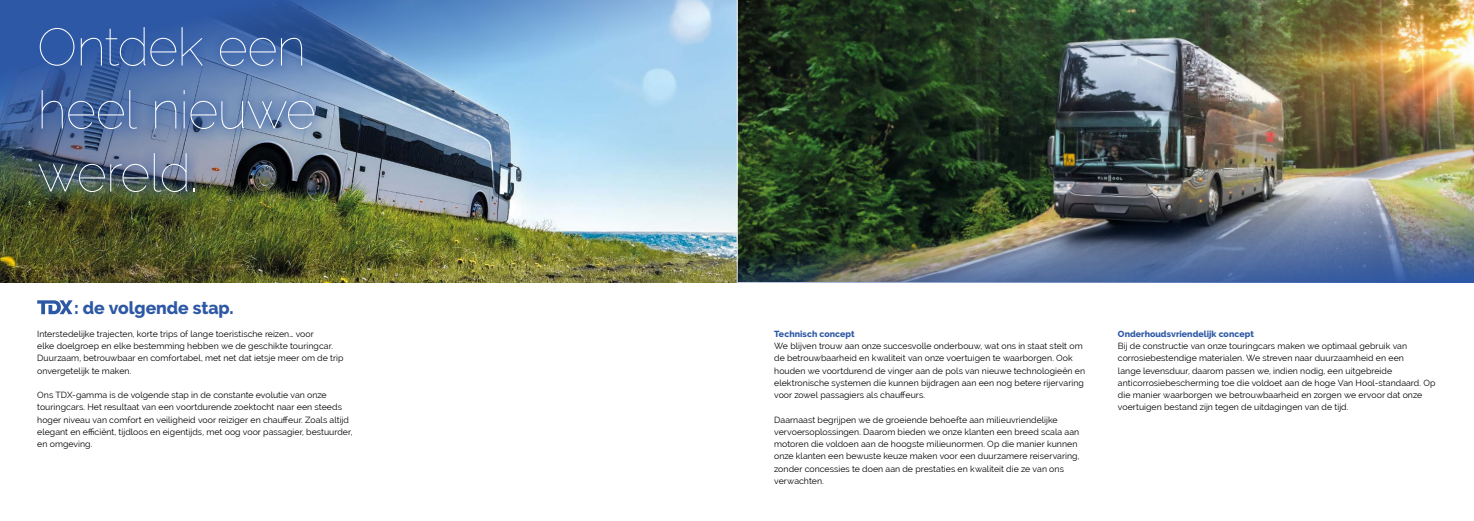
<style>
.page{position:relative;width:1474px;height:521px;background:#fff}
.page>*{position:absolute;margin:0;border:0;box-sizing:border-box;transform-origin:0 0}
.t1{font:100 52.5px/63px "Raleway";letter-spacing:-.025em;color:#fff}
.t2{font:800 17.5px "Raleway";letter-spacing:-.005em;color:#2d58a5}
.t3{font:8.75px/12.2px "Raleway";letter-spacing:.005em;color:#000}
.t4{font:800 8.75px "Raleway";letter-spacing:.005em;color:#2d58a5}
</style>
<div class="page">
<img style="left:0;top:205px;width:737px;height:77px">
<img style="left:737px;top:0;width:736px;height:283px">
<svg style="left:0;top:0;width:737px;height:205px;background:#85a9c9"></svg>
<img style="left:737px;top:169px;width:736px;height:113px">
<img style="left:26px;top:14px;width:301px;height:191px">
<svg style="left:37px;top:300px;width:36px;height:14px"></svg>
<h1 class="t1" style="left:37px;top:15px;width:280px">Ontdek een heel nieuwe wereld.</h1>
<h2 class="t2" style="left:74px;top:298px;width:161px">: de volgende stap.</h2>
<p class="t3" style="left:37px;top:328px;width:308px">Interstedelijke trajecten, korte trips of lange toeristische reizen… voor<br>elke doelgroep en elke bestemming hebben we de geschikte touringcar.<br>Duurzaam, betrouwbaar en comfortabel, met net dat ietsje meer om de trip onvergetelijk te maken.</p>
<p class="t3" style="left:37px;top:389px;width:317px">Ons TDX-gamma is de volgende stap in de constante evolutie van onze touringcars. Het resultaat van een voortdurende zoektocht naar een steeds hoger niveau van comfort en veiligheid voor reiziger en chauffeur. Zoals altijd elegant en efficiënt, tijdloos en eigentijds, met oog voor passagier, bestuurder, en omgeving.</p>
<p class="t4" style="left:774px;top:329px;width:82px">Technisch concept</p>
<p class="t3" style="left:774px;top:340px;width:312px">We blijven trouw aan onze succesvolle onderbouw, wat ons in staat stelt om de betrouwbaarheid en kwaliteit van onze voertuigen te waarborgen. Ook houden we voortdurend de vinger aan de pols van nieuwe technologieën en elektronische systemen die kunnen bijdragen aan een nog betere rijervaring voor zowel passagiers als chauffeurs.</p>
<p class="t3" style="left:774px;top:413px;width:307px">Daarnaast begrijpen we de groeiende behoefte aan milieuvriendelijke vervoersoplossingen. Daarom bieden we onze klanten een breed scala aan motoren die voldoen aan de hoogste milieunormen. Op die manier kunnen onze klanten een bewuste keuze maken voor een duurzamere reiservaring, zonder concessies te doen aan de prestaties en kwaliteit die ze van ons verwachten.</p>
<p class="t4" style="left:1117px;top:329px;width:137px">Onderhoudsvriendelijk concept</p>
<p class="t3" style="left:1117px;top:340px;width:319px">Bij de constructie van onze touringcars maken we optimaal gebruik van corrosiebestendige materialen. We streven naar duurzaamheid en een<br>lange levensduur, daarom passen we, indien nodig, een uitgebreide anticorrosiebescherming toe die voldoet aan de hoge Van Hool-standaard. Op die manier waarborgen we betrouwbaarheid en zorgen we ervoor dat onze voertuigen bestand zijn tegen de uitdagingen van de tijd.</p>
</div>
